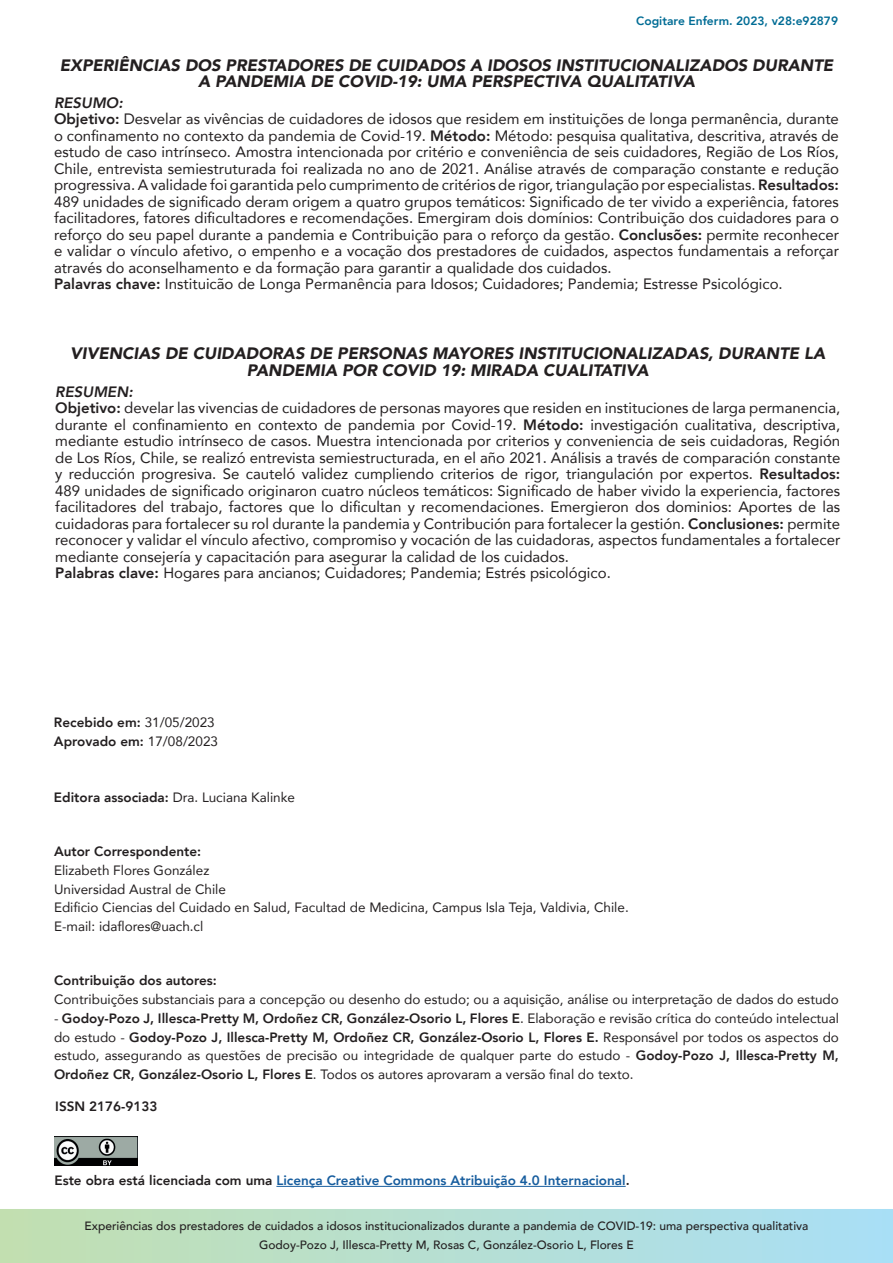
<style>
.page{position:relative;width:893px;height:1263px;background:#fff}
.page>*{position:absolute;margin:0;border:0;box-sizing:border-box;transform-origin:0 0}
.t1{font:italic 900 16.5px/16.5px "Avenir";color:#231f20;text-align:center}
.t2{font:15px/16.5px "Avenir";color:#231f20;text-align:justify}
.t3{font:italic 800 15px "Avenir";color:#231f20}
.Correspondentes{font:13.5px/18.8px "Avenir";color:#231f20;text-align:justify}
.Correspondentes-2{font:800 13.5px "Avenir";color:#231f20}
.t4{font:800 13.5px "Avenir";color:#175d9e}
.Legenda{font:800 13.5px "Avenir";color:#231f20}
.t5{font:500 12px/18.6px "Avenir";color:#231f20;text-align:center}
.t6{font:800 12px "Avenir";color:#006c95}
.s1{font-weight:800}
.s2{font-weight:400}
.s3{color:#231f20}
</style>
<div class="page">
<svg style="left:0;top:1209px;width:893px;height:54px"></svg>
<img style="left:54px;top:1137px;width:84px;height:29px">
<hr style="left:276px;top:1186px;width:350px;height:1px;background:#175d9e">
<p class="t6" style="left:636px;top:10px;width:203px">Cogitare Enferm. 2023, v28:e92879</p>
<p class="t1" style="left:60px;top:56px;width:775px">EXPERIÊNCIAS DOS PRESTADORES DE CUIDADOS A IDOSOS INSTITUCIONALIZADOS DURANTE<br>A PANDEMIA DE COVID-19: UMA PERSPECTIVA QUALITATIVA</p>
<p class="t3" style="left:54px;top:94px;width:70px">RESUMO:</p>
<p class="t2" style="left:54px;top:110px;width:786px"><span class="s1">Objetivo:</span> Desvelar as vivências de cuidadores de idosos que residem em instituições de longa permanência, durante o confinamento no contexto da pandemia de Covid-19. <span class="s1">Método:</span> Método: pesquisa qualitativa, descritiva, através de estudo de caso intrínseco. Amostra intencionada por critério e conveniência de seis cuidadores, Região de Los Ríos, Chile, entrevista semiestruturada foi realizada no ano de 2021. Análise através de comparação constante e redução progressiva. A validade foi garantida pelo cumprimento de critérios de rigor, triangulação por especialistas. <span class="s1">Resultados:<br></span>489 unidades de significado deram origem a quatro grupos temáticos: Significado de ter vivido a experiência, fatores facilitadores, fatores dificultadores e recomendações. Emergiram dois domínios: Contribuição dos cuidadores para o reforço do seu papel durante a pandemia e Contribuição para o reforço da gestão. <span class="s1">Conclusões:</span> permite reconhecer e validar o vínculo afetivo, o empenho e a vocação dos prestadores de cuidados, aspectos fundamentais a reforçar através do aconselhamento e da formação para garantir a qualidade dos cuidados.</p>
<p class="t2" style="left:54px;top:275px;width:730px"><span class="s1">Palavras chave:</span> Instituicão de Longa Permanência para Idosos; Cuidadores; Pandemia; Estresse Psicológico.</p>
<p class="t1" style="left:70px;top:345px;width:756px">VIVENCIAS DE CUIDADORAS DE PERSONAS MAYORES INSTITUCIONALIZADAS, DURANTE LA<br>PANDEMIA POR COVID 19: MIRADA CUALITATIVA</p>
<p class="t3" style="left:55px;top:382px;width:79px">RESUMEN:</p>
<p class="t2" style="left:55px;top:399px;width:787px"><span class="s1">Objetivo:</span> develar las vivencias de cuidadores de personas mayores que residen en instituciones de larga permanencia, durante el confinamiento en contexto de pandemia por Covid-19. <span class="s1">Método:</span> investigación cualitativa, descriptiva, mediante estudio intrínseco de casos. Muestra intencionada por criterios y conveniencia de seis cuidadoras, Región de Los Ríos, Chile, se realizó entrevista semiestructurada, en el año 2021. Análisis a través de comparación constante y reducción progresiva. Se cauteló validez cumpliendo criterios de rigor, triangulación por expertos. <span class="s1">Resultados:<br></span>489 unidades de significado originaron cuatro núcleos temáticos: Significado de haber vivido la experiencia, factores facilitadores del trabajo, factores que lo dificultan y recomendaciones. Emergieron dos dominios: Aportes de las cuidadoras para fortalecer su rol durante la pandemia y Contribución para fortalecer la gestión. <span class="s1">Conclusiones:</span> permite reconocer y validar el vínculo afectivo, compromiso y vocación de las cuidadoras, aspectos fundamentales a fortalecer mediante consejería y capacitación para asegurar la calidad de los cuidados.</p>
<p class="t2" style="left:55px;top:564px;width:557px"><span class="s1">Palabras clave:</span> Hogares para ancianos; Cuidadores; Pandemia; Estrés psicológico.</p>
<p class="Correspondentes-2" style="left:54px;top:710px;width:162px">Recebido em: <span class="s2">31/05/2023</span></p>
<p class="Correspondentes-2" style="left:54px;top:729px;width:166px">Aprovado em: <span class="s2">17/08/2023</span></p>
<p class="Correspondentes" style="left:54px;top:788px;width:243px"><span class="s1">Editora associada:</span> Dra. Luciana Kalinke</p>
<p class="Correspondentes-2" style="left:54px;top:839px;width:149px">Autor Correspondente:</p>
<p class="Correspondentes" style="left:54px;top:860px;width:157px">Elizabeth Flores González</p>
<p class="Correspondentes" style="left:54px;top:879px;width:174px">Universidad Austral de Chile</p>
<p class="Correspondentes" style="left:54px;top:898px;width:576px">Edificio Ciencias del Cuidado en Salud, Facultad de Medicina, Campus Isla Teja, Valdivia, Chile.</p>
<p class="Correspondentes" style="left:54px;top:917px;width:151px">E-mail: idaflores@uach.cl</p>
<p class="Correspondentes-2" style="left:54px;top:968px;width:164px">Contribuição dos autores:</p>
<p class="Correspondentes" style="left:54px;top:990px;width:786px">Contribuições substanciais para a concepção ou desenho do estudo; ou a aquisição, análise ou interpretação de dados do estudo</p>
<p class="Correspondentes" style="left:54px;top:1008px;width:786px">- <span class="s1">Godoy-Pozo J, Illesca-Pretty M, Ordoñez CR, González-Osorio L, Flores E</span>. Elaboração e revisão crítica do conteúdo intelectual do estudo - <span class="s1">Godoy-Pozo J, Illesca-Pretty M, Ordoñez CR, González-Osorio L, Flores E.</span> Responsável por todos os aspectos do estudo, assegurando as questões de precisão ou integridade de qualquer parte do estudo - <span class="s1">Godoy-Pozo J, Illesca-Pretty M, Ordoñez CR, González-Osorio L, Flores E</span>. Todos os autores aprovaram a versão final do texto.</p>
<p class="Legenda" style="left:55px;top:1094px;width:104px">ISSN 2176-9133</p>
<p class="t4" style="left:54px;top:1168px;width:577px"><span class="s3">Este obra está licenciada com uma</span> Licença Creative Commons Atribuição 4.0 Internacional<span class="s3">.</span></p>
<p class="t5" style="left:84px;top:1216px;width:725px">Experiências dos prestadores de cuidados a idosos institucionalizados durante a pandemia de COVID-19: uma perspectiva qualitativa<br>Godoy-Pozo J, Illesca-Pretty M, Rosas C, González-Osorio L, Flores E</p>
</div>
